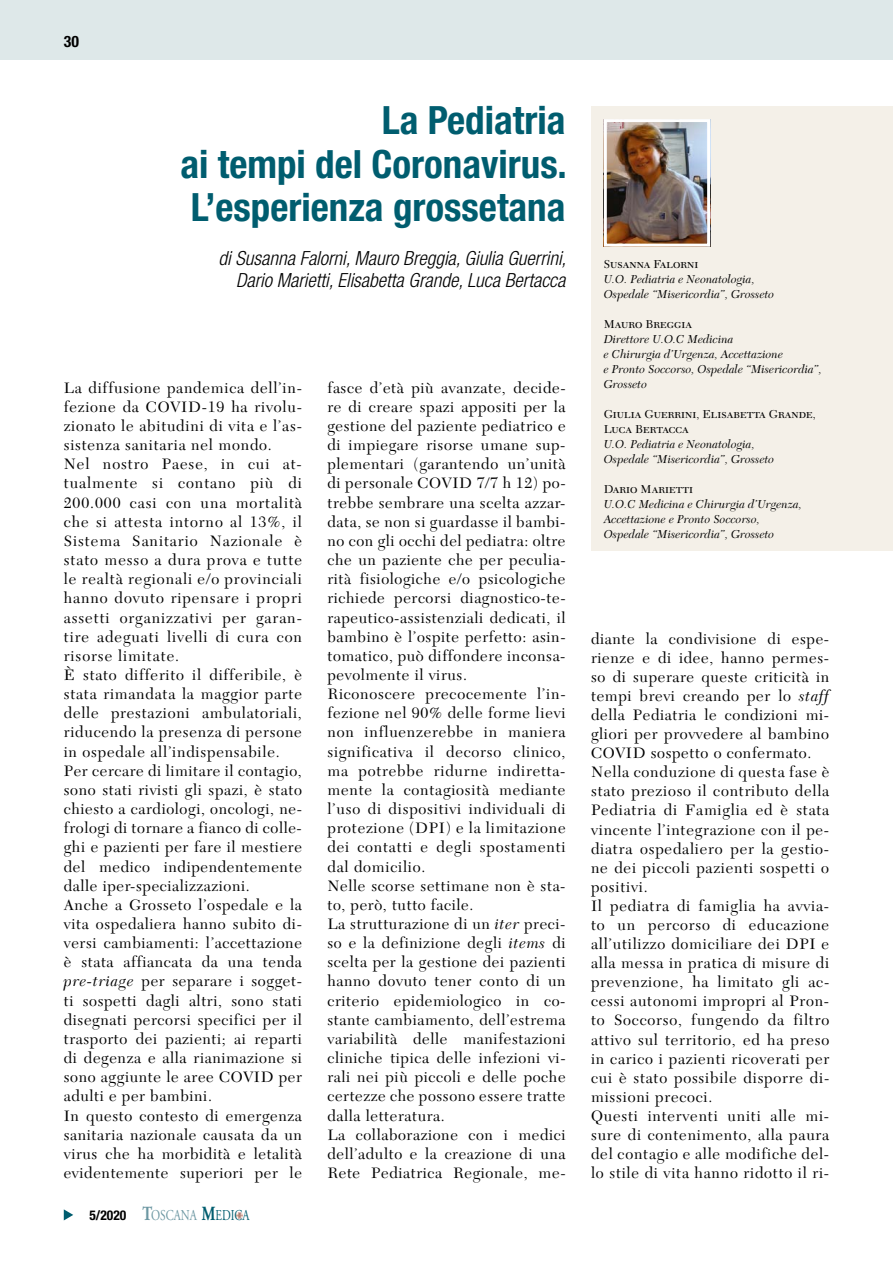
<style>
.page{position:relative;width:893px;height:1263px;background:#fff}
.page>*{position:absolute;margin:0;border:0;box-sizing:border-box;transform-origin:0 0}
.t1{font:700 condensed 39px/43.5px "Helvetica Neue LT Std";color:#005d6f;text-align:justify}
.t2{font:italic 300 condensed 19.5px/22.5px "Helvetica Neue LT Std";color:#000;text-align:right}
.t3{font:15.75px/19.2px "New Caledonia LT Std";letter-spacing:.04em;color:#000}
.t4{font:700 condensed 13.5px "Helvetica Neue LT Std";color:#000}
.t5{font:italic 12px/15px "New Caledonia LT Std";color:#000}
.t6{font:12px/15px "New Caledonia LT Std";color:#000}
.s1{font-style:italic}
.s2{font-family:"Adobe Garamond Pro";font-stretch:normal;font-size:20.1px;color:#6c97a2}
.s3{font-family:"Adobe Garamond Pro";font-weight:400;font-stretch:normal;font-size:15px;color:#6c97a2}
.s4{font-family:"Adobe Garamond Pro";font-stretch:normal;font-size:20.1px;color:#005d6f}
.s5{font-family:"Adobe Garamond Pro";font-weight:400;font-stretch:normal;font-size:15px;color:#005d6f}
</style>
<div class="page">
<svg style="left:64px;top:1209px;width:9px;height:11px"></svg>
<svg style="left:237px;top:1212px;width:6px;height:6px"></svg>
<div style="left:0;top:0;width:893px;height:60px;background:#dee8e9"></div>
<div style="left:591px;top:106px;width:302px;height:445px;background:#f4f0e8"></div>
<img style="left:608px;top:123px;width:98px;height:120px">
<div style="left:604px;top:119px;width:106px;height:128px;border:3px solid #fff"></div>
<h1 class="t1" style="left:180px;top:98px;width:388px;text-indent:201px">La Pediatria ai tempi del Coronavirus.<br>L’esperienza grossetana</h1>
<p class="t2" style="left:219px;top:247px;width:349px">di Susanna Falorni, Mauro Breggia, Giulia Guerrini,<br>Dario Marietti, Elisabetta Grande, Luca Bertacca</p>
<p class="t6" style="left:604px;top:257px;width:96px">Susanna Falorni</p>
<p class="t5" style="left:604px;top:272px;width:172px">U.O. Pediatria e Neonatologia,<br>Ospedale “Misericordia”, Grosseto</p>
<p class="t6" style="left:604px;top:317px;width:90px">Mauro Breggia</p>
<p class="t5" style="left:604px;top:332px;width:219px">Direttore U.O.C Medicina<br>e Chirurgia d’Urgenza, Accettazione<br>e Pronto Soccorso, Ospedale “Misericordia”,<br>Grosseto</p>
<p class="t6" style="left:604px;top:407px;width:213px">Giulia Guerrini, Elisabetta Grande,<br>Luca Bertacca</p>
<p class="t5" style="left:604px;top:437px;width:172px">U.O. Pediatria e Neonatologia,<br>Ospedale “Misericordia”, Grosseto</p>
<p class="t6" style="left:604px;top:482px;width:91px">Dario Marietti</p>
<p class="t5" style="left:604px;top:497px;width:200px">U.O.C Medicina e Chirurgia d’Urgenza,<br>Accettazione e Pronto Soccorso,<br>Ospedale “Misericordia”, Grosseto</p>
<p class="t3" style="left:64px;top:378px;width:240px">La diffusione pandemica dell’in&shy;fezione da COVID-19 ha rivolu&shy;zionato le abitudini di vita e l’as&shy;sistenza sanitaria nel mondo.<br>Nel nostro Paese, in cui at&shy;tualmente si contano più di<br>200.000 casi con una mortalità che si attesta intorno al 13%, il<br>Sistema Sanitario Nazionale è stato messo a dura prova e tutte le realtà regionali e/o provinciali hanno dovuto ripensare i propri assetti organizzativi per garan&shy;tire adeguati livelli di cura con risorse limitate.<br>È stato differito il differibile, è stata rimandata la maggior parte delle prestazioni ambulatoriali, riducendo la presenza di persone in ospedale all’indispensabile.<br>Per cercare di limitare il contagio, sono stati rivisti gli spazi, è stato chiesto a cardiologi, oncologi, ne&shy;frologi di tornare a fianco di colle&shy;ghi e pazienti per fare il mestiere del medico indipendentemente dalle iper-specializzazioni.<br>Anche a Grosseto l’ospedale e la vita ospedaliera hanno subito di&shy;versi cambiamenti: l’accettazione è stata affiancata da una tenda <span class="s1">pre-triage</span> per separare i sogget&shy;ti sospetti dagli altri, sono stati disegnati percorsi specifici per il trasporto dei pazienti; ai reparti di degenza e alla rianimazione si sono aggiunte le aree COVID per adulti e per bambini.<br>In questo contesto di emergenza sanitaria nazionale causata da un virus che ha morbidità e letalità evidentemente superiori per le</p>
<p class="t3" style="left:327px;top:378px;width:240px">fasce d’età più avanzate, decide&shy;re di creare spazi appositi per la gestione del paziente pediatrico e di impiegare risorse umane sup&shy;plementari (garantendo un’unità di personale COVID 7/7 h 12) po&shy;trebbe sembrare una scelta azzar&shy;data, se non si guardasse il bambi&shy;no con gli occhi del pediatra: oltre che un paziente che per peculia&shy;rità fisiologiche e/o psicologiche richiede percorsi diagnostico-te&shy;rapeutico-assistenziali dedicati, il bambino è l’ospite perfetto: asin&shy;tomatico, può diffondere inconsa&shy;pevolmente il virus.<br>Riconoscere precocemente l’in&shy;fezione nel 90% delle forme lievi non influenzerebbe in maniera significativa il decorso clinico, ma potrebbe ridurne indiretta&shy;mente la contagiosità mediante l’uso di dispositivi individuali di protezione (DPI) e la limitazione dei contatti e degli spostamenti dal domicilio.<br>Nelle scorse settimane non è sta&shy;to, però, tutto facile.<br>La strutturazione di un <span class="s1">iter</span> preci&shy;so e la definizione degli <span class="s1">items</span> di scelta per la gestione dei pazienti hanno dovuto tener conto di un criterio epidemiologico in co&shy;stante cambiamento, dell’estrema variabilità delle manifestazioni cliniche tipica delle infezioni vi&shy;rali nei più piccoli e delle poche certezze che possono essere tratte dalla letteratura.<br>La collaborazione con i medici dell’adulto e la creazione di una<br>Rete Pediatrica Regionale, me-</p>
<p class="t3" style="left:591px;top:629px;width:240px">diante la condivisione di espe&shy;rienze e di idee, hanno permes&shy;so di superare queste criticità in tempi brevi creando per lo <span class="s1">staff </span>della Pediatria le condizioni mi&shy;gliori per provvedere al bambino<br>COVID sospetto o confermato.<br>Nella conduzione di questa fase è stato prezioso il contributo della<br>Pediatria di Famiglia ed è stata vincente l’integrazione con il pe&shy;diatra ospedaliero per la gestio&shy;ne dei piccoli pazienti sospetti o positivi.<br>Il pediatra di famiglia ha avvia&shy;to un percorso di educazione all’utilizzo domiciliare dei DPI e alla messa in pratica di misure di prevenzione, ha limitato gli ac&shy;cessi autonomi impropri al Pron&shy;to Soccorso, fungendo da filtro attivo sul territorio, ed ha preso in carico i pazienti ricoverati per cui è stato possibile disporre di&shy;missioni precoci.<br>Questi interventi uniti alle mi&shy;sure di contenimento, alla paura del contagio e alle modifiche del&shy;lo stile di vita hanno ridotto il ri-</p>
<p class="t4" style="left:89px;top:1207px;width:161px">5/2020 <span class="s2">T</span><span class="s3">OSCANA</span> <span class="s4">M</span><span class="s5">EDICA</span></p>
</div>
